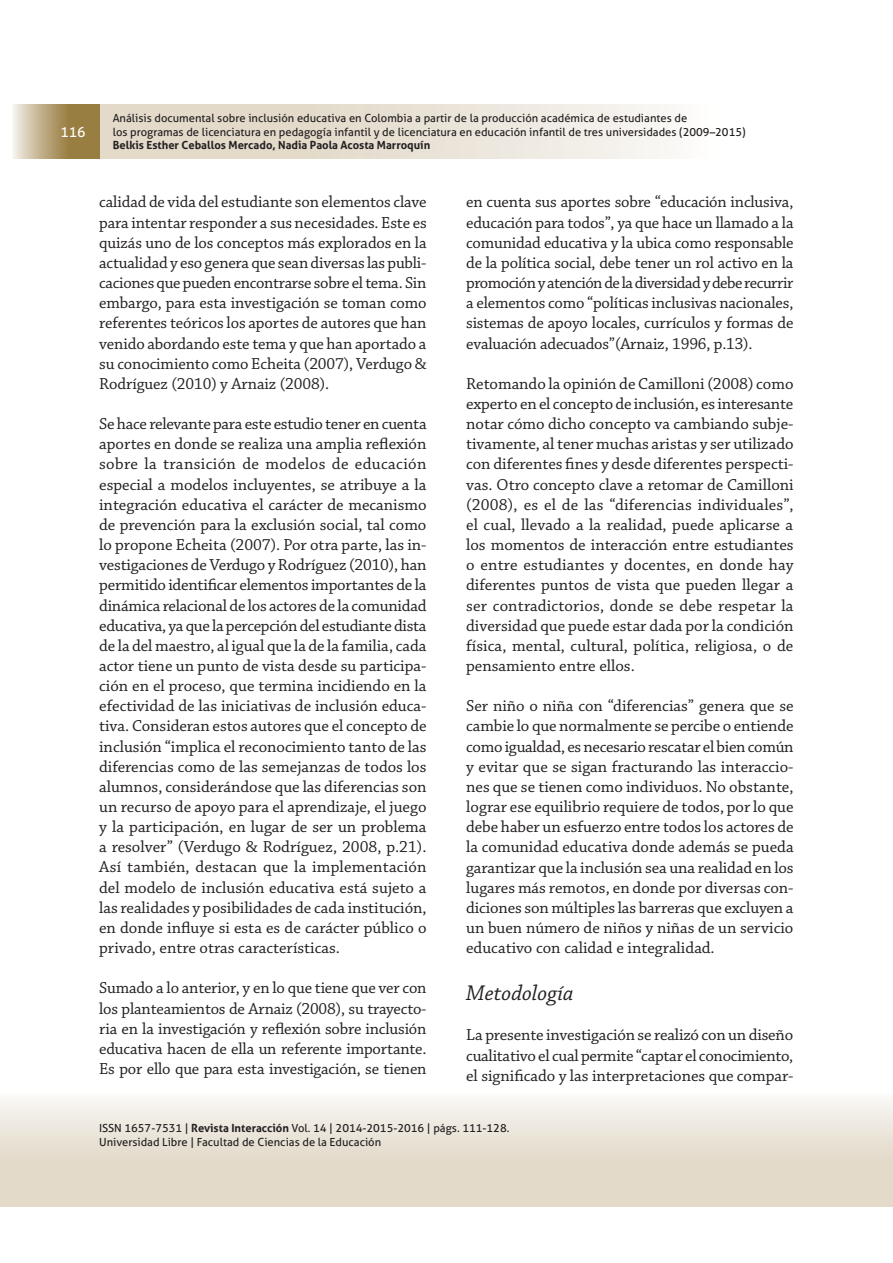
<style>
.page{position:relative;width:893px;height:1263px;background:#fff}
.page>*{position:absolute;margin:0;border:0;box-sizing:border-box;transform-origin:0 0}
.t1{font:italic 22.35px "Chaparral Pro";color:#231f20}
.t2{font:16.8px/20.1px "Chaparral Pro";letter-spacing:-.005em;color:#231f20;text-align:justify}
.t3{font:13.95px "Aller";color:#fff}
.t4{font:11.25px/13.5px "Aller";color:#231f20}
.t5{font:700 11.25px "Aller";color:#231f20}
.s1{font-weight:700}
</style>
<div class="page">
<div style="left:873px;top:1080px;width:20px;height:127px;background:linear-gradient(to bottom,#fcfbfa,#dcd0bc)"></div>
<div style="left:0;top:1080px;width:873px;height:127px;background:linear-gradient(to bottom,#fcfbfa,#dcd0bc)"></div>
<div style="left:99px;top:105px;width:694px;height:53px;background:linear-gradient(to right,#dcd1bd,#fefefd)"></div>
<svg style="left:13px;top:105px;width:86px;height:53px;background:#b5a075"></svg>
<p class="t3" style="left:60px;top:124px;width:27px">116</p>
<p class="t4" style="left:113px;top:112px;width:634px">Análisis documental sobre inclusión educativa en Colombia a partir de la producción académica de estudiantes de<br>los programas de licenciatura en pedagogía infantil y de licenciatura en educación infantil de tres universidades (2009–2015)</p>
<p class="t5" style="left:113px;top:139px;width:319px">Belkis Esther Ceballos Mercado, Nadia Paola Acosta Marroquín</p>
<p class="t2" style="left:99px;top:193px;width:329px">calidad de vida del estudiante son elementos clave para intentar responder a sus necesidades. Este es quizás uno de los conceptos más explorados en la actualidad y eso genera que sean diversas las publi&shy;caciones que pueden encontrarse sobre el tema. Sin embargo, para esta investigación se toman como referentes teóricos los aportes de autores que han venido abordando este tema y que han aportado a su conocimiento como Echeita (2007), Verdugo &amp; Rodríguez (2010) y Arnaiz (2008).</p>
<p class="t2" style="left:99px;top:415px;width:329px">Se hace relevante para este estudio tener en cuenta aportes en donde se realiza una amplia reflexión sobre la transición de modelos de educación especial a modelos incluyentes, se atribuye a la integración educativa el carácter de mecanismo de prevención para la exclusión social, tal como lo propone Echeita (2007). Por otra parte, las in&shy;vestigaciones de Verdugo y Rodríguez (2010), han permitido identificar elementos importantes de la dinámica relacional de los actores de la comunidad educativa, ya que la percepción del estudiante dista de la del maestro, al igual que la de la familia, cada actor tiene un punto de vista desde su participa&shy;ción en el proceso, que termina incidiendo en la efectividad de las iniciativas de inclusión educa&shy;tiva. Consideran estos autores que el concepto de inclusión “implica el reconocimiento tanto de las diferencias como de las semejanzas de todos los alumnos, considerándose que las diferencias son un recurso de apoyo para el aprendizaje, el juego y la participación, en lugar de ser un problema a resolver” (Verdugo &amp; Rodríguez, 2008, p.21).<br>Así también, destacan que la implementación del modelo de inclusión educativa está sujeto a las realidades y posibilidades de cada institución, en donde influye si esta es de carácter público o privado, entre otras características.</p>
<p class="t2" style="left:99px;top:979px;width:329px">Sumado a lo anterior, y en lo que tiene que ver con los planteamientos de Arnaiz (2008), su trayecto&shy;ria en la investigación y reflexión sobre inclusión educativa hacen de ella un referente importante.<br>Es por ello que para esta investigación, se tienen</p>
<p class="t2" style="left:466px;top:193px;width:329px">en cuenta sus aportes sobre “educación inclusiva, educación para todos”, ya que hace un llamado a la comunidad educativa y la ubica como responsable de la política social, debe tener un rol activo en la promoción y atención de la diversidad y debe recurrir a elementos como “políticas inclusivas nacionales, sistemas de apoyo locales, currículos y formas de evaluación adecuados”(Arnaiz, 1996, p.13).</p>
<p class="t2" style="left:466px;top:375px;width:329px">Retomando la opinión de Camilloni (2008) como experto en el concepto de inclusión, es interesante notar cómo dicho concepto va cambiando subje&shy;tivamente, al tener muchas aristas y ser utilizado con diferentes fines y desde diferentes perspecti&shy;vas. Otro concepto clave a retomar de Camilloni (2008), es el de las “diferencias individuales”, el cual, llevado a la realidad, puede aplicarse a los momentos de interacción entre estudiantes o entre estudiantes y docentes, en donde hay diferentes puntos de vista que pueden llegar a ser contradictorios, donde se debe respetar la diversidad que puede estar dada por la condición física, mental, cultural, política, religiosa, o de pensamiento entre ellos.</p>
<p class="t2" style="left:466px;top:697px;width:329px">Ser niño o niña con “diferencias” genera que se cambie lo que normalmente se percibe o entiende como igualdad, es necesario rescatar el bien común y evitar que se sigan fracturando las interaccio&shy;nes que se tienen como individuos. No obstante, lograr ese equilibrio requiere de todos, por lo que debe haber un esfuerzo entre todos los actores de la comunidad educativa donde además se pueda garantizar que la inclusión sea una realidad en los lugares más remotos, en donde por diversas con&shy;diciones son múltiples las barreras que excluyen a un buen número de niños y niñas de un servicio educativo con calidad e integralidad.</p>
<h1 class="t1" style="left:466px;top:984px;width:109px">Metodología</h1>
<p class="t2" style="left:466px;top:1026px;width:329px">La presente investigación se realizó con un diseño cualitativo el cual permite “captar el conocimiento, el significado y las interpretaciones que compar-</p>
<p class="t4" style="left:99px;top:1122px;width:412px">ISSN 1657-7531 | <span class="s1">Revista Interacción</span> Vol. 14 | 2014-2015-2016 | págs. 111-128.<br>Universidad Libre | Facultad de Ciencias de la Educación</p>
</div>
